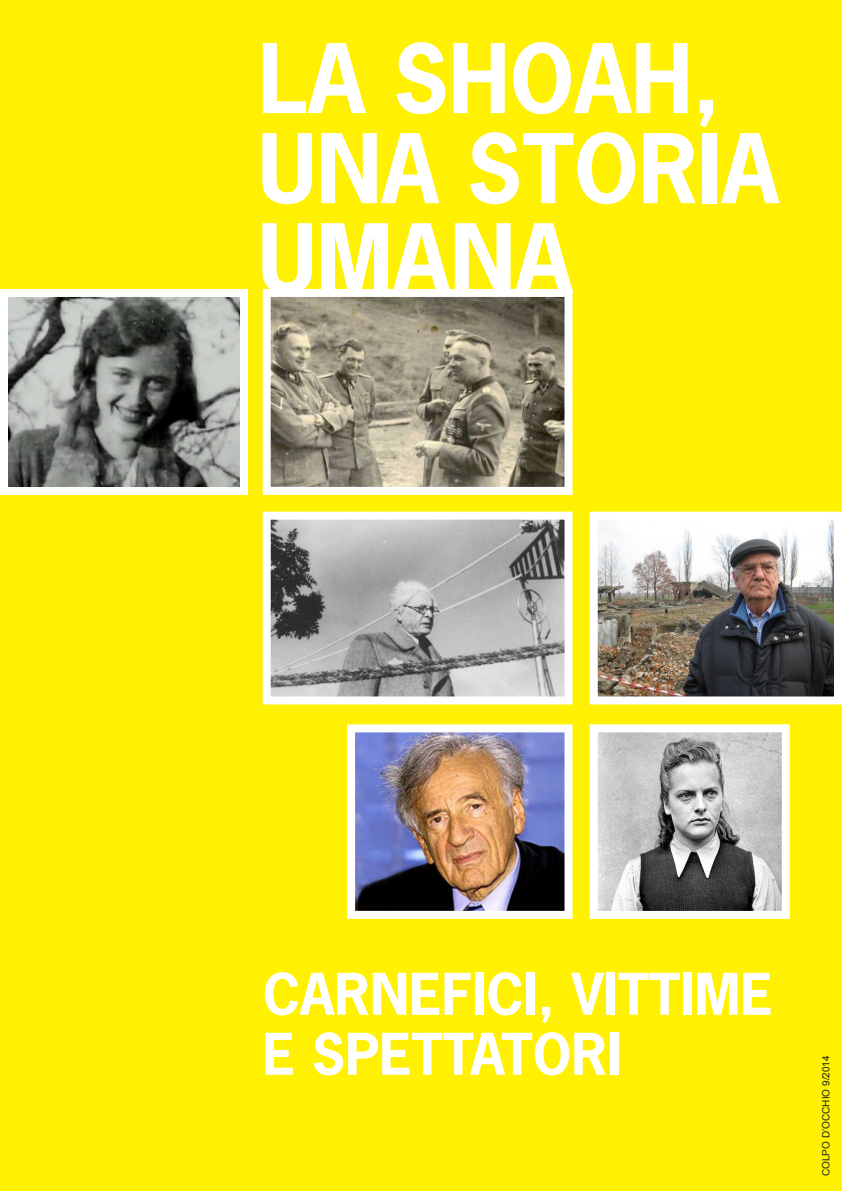
<style>
.page{position:relative;width:842px;height:1191px;background:#fff101}
.page>*{position:absolute;margin:0;border:0;box-sizing:border-box;transform-origin:0 0}
.t1{font:700 90px/90px "News Gothic";color:#fff}
.t2{font:700 54px/60px "News Gothic";color:#fff}
.t3{font:10px "Arial";color:#231f20}
</style>
<div class="page">
<img style="left:9px;top:298px;width:230px;height:188px">
<div style="left:0;top:289px;width:248px;height:206px;border:8px solid #fff"></div>
<img style="left:272px;top:298px;width:291px;height:188px">
<div style="left:263px;top:289px;width:309px;height:206px;border:8px solid #fff"></div>
<img style="left:272px;top:520px;width:291px;height:175px">
<div style="left:263px;top:511px;width:309px;height:193px;border:8px solid #fff"></div>
<img style="left:599px;top:520px;width:234px;height:175px">
<div style="left:590px;top:511px;width:252px;height:193px;border:8px solid #fff"></div>
<img style="left:356px;top:733px;width:207px;height:177px">
<div style="left:347px;top:724px;width:225px;height:195px;border:8px solid #fff"></div>
<img style="left:599px;top:733px;width:182px;height:177px">
<div style="left:590px;top:724px;width:200px;height:195px;border:8px solid #fff"></div>
<h1 class="t1" style="left:258px;top:33px;width:522px">LA SHOAH,<br>UNA STORIA<br>UMANA</h1>
<p class="t2" style="left:263px;top:963px;width:512px">CARNEFICI, VITTIME<br>E SPETTATORI</p>
<p class="t3" style="left:819px;top:1176px;width:122px;rotate:-90deg">COLPO D’OCCHIO 9/2014</p>
</div>
